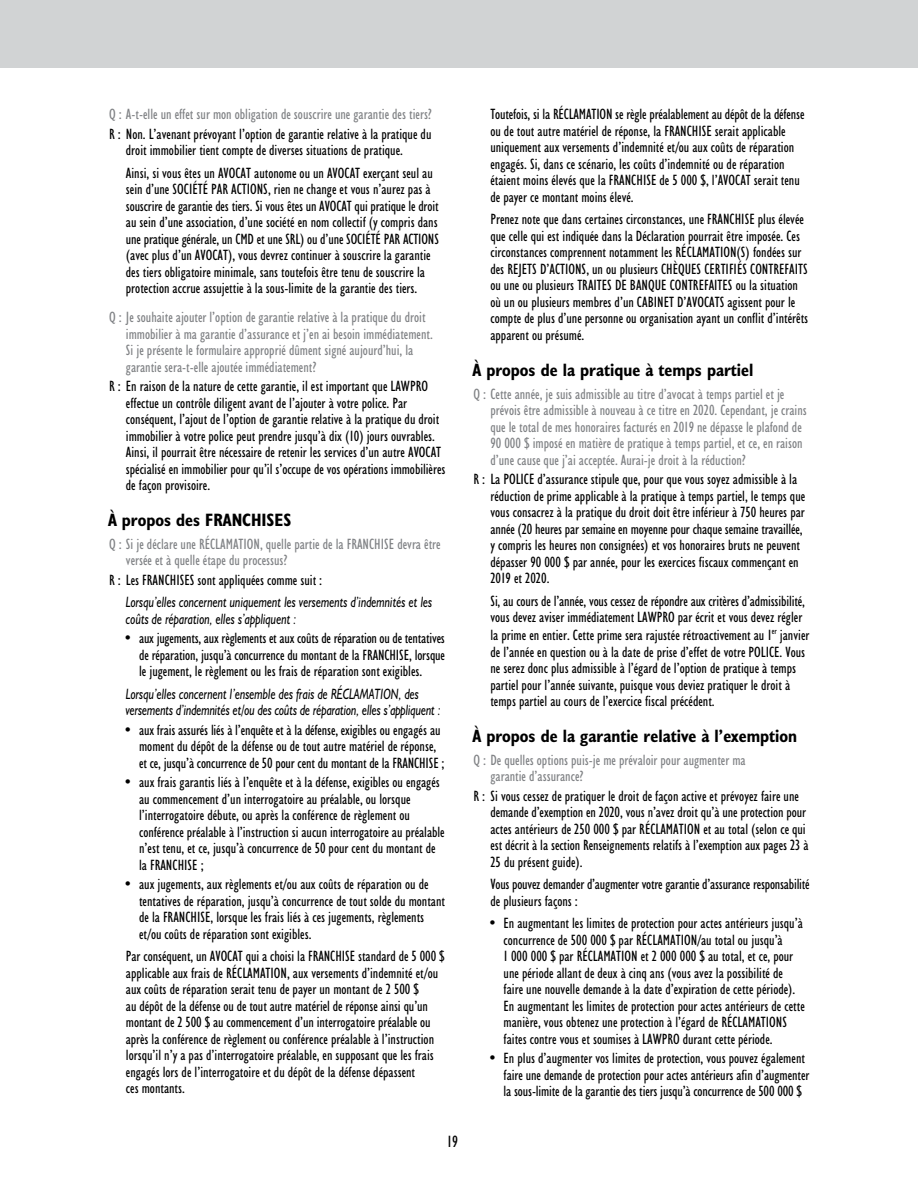
<style>
.page{position:relative;width:918px;height:1188px;background:#fff}
.page>*{position:absolute;margin:0;border:0;box-sizing:border-box;transform-origin:0 0}
.Q_A_Head{font:700 condensed 18px "Humanist 521 BT";color:#000}
.body_text{font:condensed 16.5px "Humanist 521 BT";color:#000}
.Q_A_Answer{font:condensed 15px/16.5px "Humanist 521 BT";color:#000}
.Q_A_bullet{font:condensed 15px/16.5px "Humanist 521 BT";color:#000}
.Q_A-Question{font:condensed 15px/16.5px "Humanist 521 BT";color:#808285}
.Q_A_Answer-2{font:italic 15px/16.5px "Humanist 521 BT";color:#000;scale:.75 1}
.s1{font-style:inherit}
</style>
<div class="page">
<div style="left:0;top:0;width:918px;height:67px;background:#d1d3d4"></div>
<p class="Q_A-Question" style="left:109px;top:106px;width:324px">Q : A-t-elle un effet sur mon obligation de souscrire une garantie des tiers?</p>
<p class="Q_A_Answer" style="left:126px;top:126px;width:307px;text-indent:-17px">R : Non. L’avenant prévoyant l’option de garantie relative à la pratique du droit immobilier tient compte de diverses situations de pratique.</p>
<p class="Q_A_Answer" style="left:126px;top:165px;width:315px">Ainsi, si vous êtes un AVOCAT autonome ou un AVOCAT exerçant seul au sein d’une SOCIÉTÉ PAR ACTIONS, rien ne change et vous n’aurez pas à souscrire de garantie des tiers. Si vous êtes un AVOCAT qui pratique le droit au sein d’une association, d’une société en nom collectif (y compris dans une pratique générale, un CMD et une SRL) ou d’une SOCIÉTÉ PAR ACTIONS (avec plus d’un AVOCAT), vous devrez continuer à souscrire la garantie des tiers obligatoire minimale, sans toutefois être tenu de souscrire la protection accrue assujettie à la sous-limite de la garantie des tiers.</p>
<p class="Q_A-Question" style="left:126px;top:309px;width:308px;text-indent:-17px">Q : Je souhaite ajouter l’option de garantie relative à la pratique du droit immobilier à ma garantie d’assurance et j’en ai besoin immédiatement.<br>Si je présente le formulaire approprié dûment signé aujourd’hui, la garantie sera-t-elle ajoutée immédiatement?</p>
<p class="Q_A_Answer" style="left:126px;top:378px;width:321px;text-indent:-17px">R : En raison de la nature de cette garantie, il est important que <span class="s1">LAWPRO </span>effectue un contrôle diligent avant de l’ajouter à votre police. Par conséquent, l’ajout de l’option de garantie relative à la pratique du droit immobilier à votre police peut prendre jusqu’à dix (10) jours ouvrables.<br>Ainsi, il pourrait être nécessaire de retenir les services d’un autre AVOCAT spécialisé en immobilier pour qu’il s’occupe de vos opérations immobilières de façon provisoire.</p>
<p class="Q_A_Head" style="left:108px;top:509px;width:185px">À propos des FRANCHISES</p>
<p class="Q_A-Question" style="left:126px;top:535px;width:316px;text-indent:-17px">Q : Si je déclare une RÉCLAMATION, quelle partie de la FRANCHISE devra être versée et à quelle étape du processus?</p>
<p class="Q_A_Answer" style="left:109px;top:571px;width:215px">R : Les FRANCHISES sont appliquées comme suit :</p>
<p class="Q_A_Answer-2" style="left:126px;top:593px;width:410px">Lorsqu’elles concernent uniquement les versements d’indemnités et les coûts de réparation, elles s’appliquent :</p>
<p class="Q_A_bullet" style="left:139px;top:630px;width:308px;text-align:justify;text-indent:-16px">• aux jugements, aux règlements et aux coûts de réparation ou de tentatives de réparation, jusqu’à concurrence du montant de la FRANCHISE, lorsque le jugement, le règlement ou les frais de réparation sont exigibles.</p>
<p class="Q_A_Answer-2" style="left:126px;top:685px;width:421px">Lorsqu’elles concernent l’ensemble des frais de RÉCLAMATION, des versements d’indemnités et/ou des coûts de réparation, elles s’appliquent :</p>
<p class="Q_A_bullet" style="left:139px;top:721px;width:307px;text-indent:-16px">• aux frais assurés liés à l’enquête et à la défense, exigibles ou engagés au moment du dépôt de la défense ou de tout autre matériel de réponse, et ce, jusqu’à concurrence de 50 pour cent du montant de la FRANCHISE ;</p>
<p class="Q_A_bullet" style="left:139px;top:774px;width:307px;text-indent:-16px">• aux frais garantis liés à l’enquête et à la défense, exigibles ou engagés au commencement d’un interrogatoire au préalable, ou lorsque l’interrogatoire débute, ou après la conférence de règlement ou conférence préalable à l’instruction si aucun interrogatoire au préalable n’est tenu, et ce, jusqu’à concurrence de 50 pour cent du montant de la FRANCHISE ;</p>
<p class="Q_A_bullet" style="left:139px;top:876px;width:307px;text-indent:-16px">• aux jugements, aux règlements et/ou aux coûts de réparation ou de tentatives de réparation, jusqu’à concurrence de tout solde du montant de la FRANCHISE, lorsque les frais liés à ces jugements, règlements et/ou coûts de réparation sont exigibles.</p>
<p class="Q_A_Answer" style="left:126px;top:948px;width:320px">Par conséquent, un AVOCAT qui a choisi la FRANCHISE standard de 5 000 $ applicable aux frais de RÉCLAMATION, aux versements d’indemnité et/ou aux coûts de réparation serait tenu de payer un montant de 2 500 $<br>au dépôt de la défense ou de tout autre matériel de réponse ainsi qu’un montant de 2 500 $ au commencement d’un interrogatoire préalable ou après la conférence de règlement ou conférence préalable à l’instruction lorsqu’il n’y a pas d’interrogatoire préalable, en supposant que les frais engagés lors de l’interrogatoire et du dépôt de la défense dépassent<br>ces montants.</p>
<p class="body_text" style="left:447px;top:1132px;width:12px">19</p>
<p class="Q_A_Answer" style="left:490px;top:106px;width:316px">Toutefois, si la RÉCLAMATION se règle préalablement au dépôt de la défense ou de tout autre matériel de réponse, la FRANCHISE serait applicable uniquement aux versements d’indemnité et/ou aux coûts de réparation engagés. Si, dans ce scénario, les coûts d’indemnité ou de réparation étaient moins élevés que la FRANCHISE de 5 000 $, l’AVOCAT serait tenu de payer ce montant moins élevé.</p>
<p class="Q_A_Answer" style="left:490px;top:211px;width:319px">Prenez note que dans certaines circonstances, une FRANCHISE plus élevée que celle qui est indiquée dans la Déclaration pourrait être imposée. Ces circonstances comprennent notamment les RÉCLAMATION(S) fondées sur des REJETS D’ACTIONS, un ou plusieurs CHÈQUES CERTIFIÉS CONTREFAITS ou une ou plusieurs TRAITES DE BANQUE CONTREFAITES ou la situation où un ou plusieurs membres d’un CABINET D’AVOCATS agissent pour le compte de plus d’une personne ou organisation ayant un conflit d’intérêts apparent ou présumé.</p>
<p class="Q_A_Head" style="left:472px;top:359px;width:282px">À propos de la pratique à temps partiel</p>
<p class="Q_A-Question" style="left:490px;top:385px;width:318px;text-indent:-17px">Q : Cette année, je suis admissible au titre d’avocat à temps partiel et je prévois être admissible à nouveau à ce titre en 2020. Cependant, je crains que le total de mes honoraires facturés en 2019 ne dépasse le plafond de 90 000 $ imposé en matière de pratique à temps partiel, et ce, en raison d’une cause que j’ai acceptée. Aurai-je droit à la réduction?</p>
<p class="Q_A_Answer" style="left:490px;top:471px;width:316px;text-indent:-17px">R : La POLICE d’assurance stipule que, pour que vous soyez admissible à la réduction de prime applicable à la pratique à temps partiel, le temps que vous consacrez à la pratique du droit doit être inférieur à 750 heures par année (20 heures par semaine en moyenne pour chaque semaine travaillée, y compris les heures non consignées) et vos honoraires bruts ne peuvent dépasser 90 000 $ par année, pour les exercices fiscaux commençant en 2019 et 2020.</p>
<p class="Q_A_Answer" style="left:490px;top:592px;width:316px">Si, au cours de l’année, vous cessez de répondre aux critères d’admissibilité, vous devez aviser immédiatement <span class="s1">LAWPRO</span> par écrit et vous devez régler</p>
<p class="Q_A_Answer" style="left:490px;top:627px;width:321px">la prime en entier. Cette prime sera rajustée rétroactivement au 1<sup>er</sup> janvier de l’année en question ou à la date de prise d’effet de votre POLICE. Vous ne serez donc plus admissible à l’égard de l’option de pratique à temps partiel pour l’année suivante, puisque vous deviez pratiquer le droit à temps partiel au cours de l’exercice fiscal précédent.</p>
<p class="Q_A_Head" style="left:472px;top:725px;width:326px">À propos de la garantie relative à l’exemption</p>
<p class="Q_A-Question" style="left:490px;top:751px;width:257px;text-indent:-17px">Q : De quelles options puis-je me prévaloir pour augmenter ma garantie d’assurance?</p>
<p class="Q_A_Answer" style="left:490px;top:787px;width:320px;text-indent:-17px">R : Si vous cessez de pratiquer le droit de façon active et prévoyez faire une demande d’exemption en 2020, vous n’avez droit qu’à une protection pour actes antérieurs de 250 000 $ par RÉCLAMATION et au total (selon ce qui est décrit à la section Renseignements relatifs à l’exemption aux pages 23 à 25 du présent guide).</p>
<p class="Q_A_Answer" style="left:490px;top:876px;width:321px">Vous pouvez demander d’augmenter votre garantie d’assurance responsabilité de plusieurs façons :</p>
<p class="Q_A_bullet" style="left:504px;top:915px;width:303px;text-indent:-16px">• En augmentant les limites de protection pour actes antérieurs jusqu’à concurrence de 500 000 $ par RÉCLAMATION/au total ou jusqu’à<br>1 000 000 $ par RÉCLAMATION et 2 000 000 $ au total, et ce, pour une période allant de deux à cinq ans (vous avez la possibilité de faire une nouvelle demande à la date d’expiration de cette période).<br>En augmentant les limites de protection pour actes antérieurs de cette manière, vous obtenez une protection à l’égard de RÉCLAMATIONS faites contre vous et soumises à <span class="s1">LAWPRO</span> durant cette période.</p>
<p class="Q_A_bullet" style="left:504px;top:1050px;width:307px;text-indent:-16px">• En plus d’augmenter vos limites de protection, vous pouvez également faire une demande de protection pour actes antérieurs afin d’augmenter la sous-limite de la garantie des tiers jusqu’à concurrence de 500 000 $</p>
</div>
